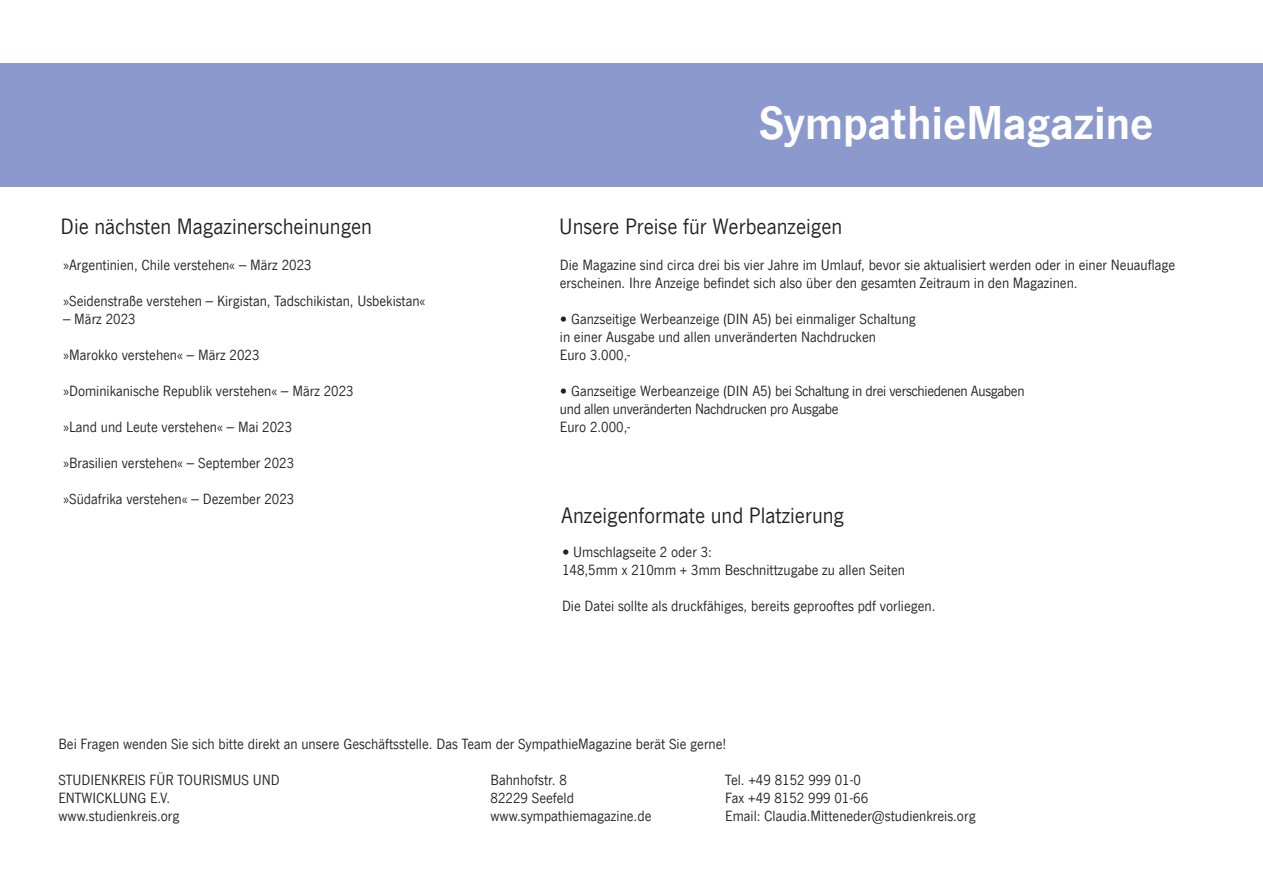
<style>
.page{position:relative;width:1263px;height:893px;background:#fff}
.page>*{position:absolute;margin:0;border:0;box-sizing:border-box;transform-origin:0 0}
.t1{font:700 48px "News Gothic Com";color:#fff}
.t2{font:22.5px "News Gothic Com";color:#231f20}
.t3{font:15px/18px "News Gothic Com";color:#231f20}
.t4{font:15px/18px "News Gothic Com";letter-spacing:-.02em;color:#231f20}
.s1{font-style:italic}
</style>
<div class="page">
<div style="left:0;top:64px;width:1261px;height:123px;background:#8b99cd"></div>
<div style="left:1258px;top:64px;width:5px;height:123px;background:#8b99cd"></div>
<h1 class="t1" style="left:759px;top:96px;width:396px">SympathieMagazine</h1>
<h2 class="t2" style="left:61px;top:215px;width:313px">Die nächsten Magazinerscheinungen</h2>
<h2 class="t2" style="left:559px;top:215px;width:285px">Unsere Preise für Werbeanzeigen</h2>
<p class="t3" style="left:63px;top:256px;width:250px">»Argentinien, Chile verstehen« <span class="s1">–</span> März 2023</p>
<p class="t3" style="left:63px;top:292px;width:364px">»Seidenstraße verstehen <span class="s1">–</span> Kirgistan, Tadschikistan, Usbekistan«</p>
<p class="t3" style="left:63px;top:310px;width:74px"><span class="s1">–</span> März 2023</p>
<p class="t3" style="left:63px;top:346px;width:198px">»Marokko verstehen« <span class="s1">–</span> März 2023</p>
<p class="t3" style="left:63px;top:382px;width:292px">»Dominikanische Republik verstehen« <span class="s1">–</span> März 2023</p>
<p class="t3" style="left:63px;top:418px;width:231px">»Land und Leute verstehen« <span class="s1">–</span> Mai 2023</p>
<p class="t3" style="left:63px;top:454px;width:233px">»Brasilien verstehen« <span class="s1">–</span> September 2023</p>
<p class="t3" style="left:63px;top:490px;width:233px">»Südafrika verstehen« <span class="s1">–</span> Dezember 2023</p>
<p class="t3" style="left:560px;top:256px;width:617px">Die Magazine sind circa drei bis vier Jahre im Umlauf, bevor sie aktualisiert werden oder in einer Neuauflage erscheinen. Ihre Anzeige befindet sich also über den gesamten Zeitraum in den Magazinen.</p>
<p class="t3" style="left:560px;top:310px;width:357px">• Ganzseitige Werbeanzeige (DIN A5) bei einmaliger Schaltung in einer Ausgabe und allen unveränderten Nachdrucken<br>Euro 3.000,-</p>
<p class="t4" style="left:560px;top:382px;width:466px">• Ganzseitige Werbeanzeige (DIN A5) bei Schaltung in drei verschiedenen Ausgaben und allen unveränderten Nachdrucken pro Ausgabe<br>Euro 2.000,-</p>
<h2 class="t2" style="left:561px;top:503px;width:284px">Anzeigenformate und Platzierung</h2>
<p class="t3" style="left:562px;top:543px;width:344px">• Umschlagseite 2 oder 3:<br>148,5mm x 210mm + 3mm Beschnittzugabe zu allen Seiten</p>
<p class="t3" style="left:562px;top:597px;width:375px">Die Datei sollte als druckfähiges, bereits geprooftes pdf vorliegen.</p>
<p class="t3" style="left:58px;top:735px;width:669px">Bei Fragen wenden Sie sich bitte direkt an unsere Geschäftsstelle. Das Team der SympathieMagazine berät Sie gerne!</p>
<p class="t3" style="left:58px;top:771px;width:223px">STUDIENKREIS FÜR TOURISMUS UND</p>
<p class="t3" style="left:490px;top:771px;width:78px">Bahnhofstr. 8</p>
<p class="t3" style="left:725px;top:771px;width:137px">Tel. +49 8152 999 01-0</p>
<p class="t3" style="left:58px;top:789px;width:113px">ENTWICKLUNG E.V.</p>
<p class="t3" style="left:490px;top:789px;width:85px">82229 Seefeld</p>
<p class="t3" style="left:725px;top:789px;width:144px">Fax +49 8152 999 01-66</p>
<p class="t3" style="left:58px;top:807px;width:123px">www.studienkreis.org</p>
<p class="t3" style="left:490px;top:807px;width:162px">www.sympathiemagazine.de</p>
<p class="t3" style="left:725px;top:807px;width:252px">Email: Claudia.Mitteneder@studienkreis.org</p>
</div>
